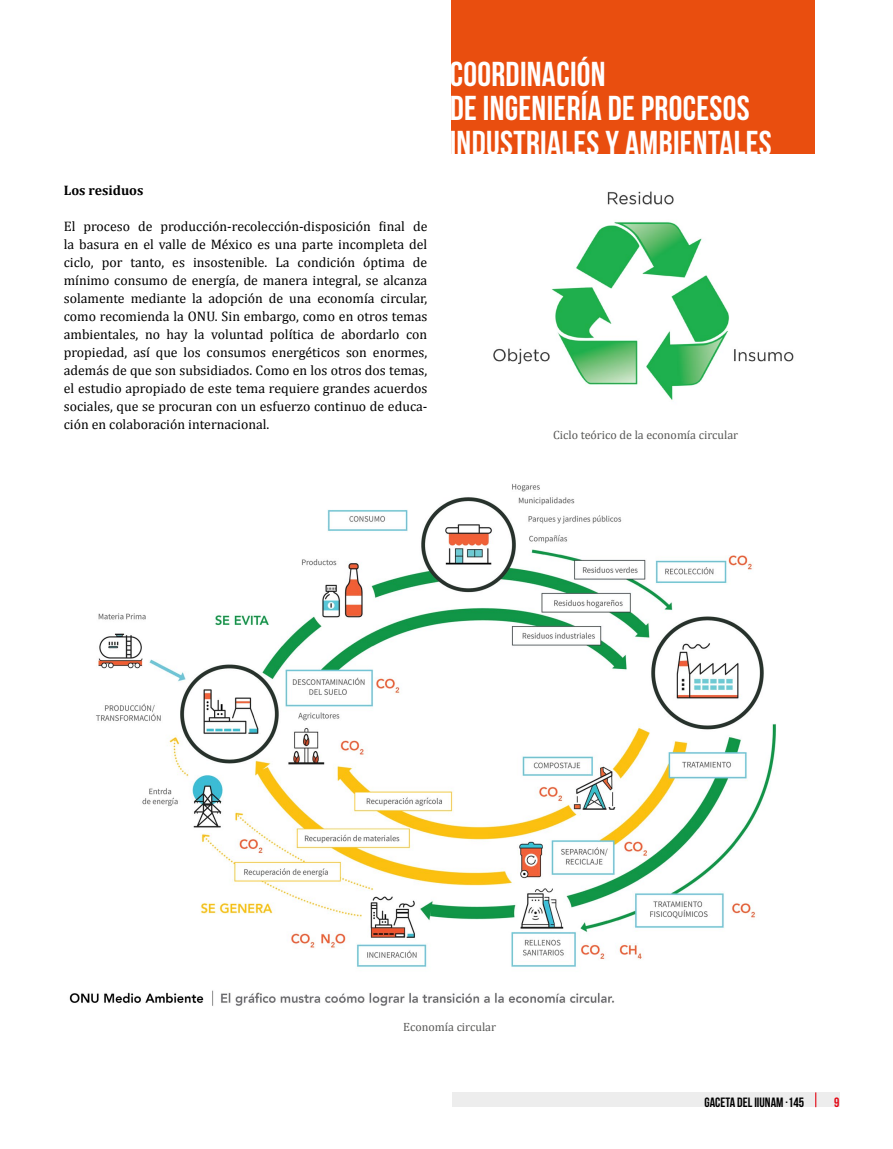
<style>
.page{position:relative;width:893px;height:1149px;background:#fff}
.page>*{position:absolute;margin:0;border:0;box-sizing:border-box;transform-origin:0 0}
.t1{font:700 34.5px/34.5px "Bebas Neue";letter-spacing:.01em;color:#fff}
.t2{font:13.8px/18px "Cambria";color:#000;text-align:justify}
.t3{font:700 13.8px "Cambria";color:#000}
.t4{font:700 13.5px "Bebas Neue";color:#000}
.t5{font:700 13.5px "Bebas Neue";color:#e30613}
.t6{font:12px "Cambria";color:#585856}
</style>
<div class="page">
<div style="left:452px;top:1092px;width:388px;height:14px;background:#ededed"></div>
<div style="left:452px;top:0;width:363px;height:154px;background:#e94e0f"></div>
<img style="left:493px;top:191px;width:301px;height:209px">
<img style="left:69px;top:484px;width:707px;height:522px">
<p class="t3" style="left:64px;top:180px;width:81px">Los residuos</p>
<p class="t2" style="left:64px;top:217px;width:365px">El proceso de producción-recolección-disposición final de la basura en el valle de México es una parte incompleta del ciclo, por tanto, es insostenible. La condición óptima de mínimo consumo de energía, de manera integral, se alcanza solamente mediante la adopción de una economía circular, como recomienda la ONU. Sin embargo, como en otros temas ambientales, no hay la voluntad política de abordarlo con propiedad, así que los consumos energéticos son enormes, además de que son subsidiados. Como en los otros dos temas, el estudio apropiado de este tema requiere grandes acuerdos sociales, que se procuran con un esfuerzo continuo de educa&shy;ción en colaboración internacional.</p>
<h1 class="t1" style="left:450px;top:56px;width:324px">COORDINACIÓN<br>DE INGENIERÍA DE PROCESOS<br>INDUSTRIALES Y AMBIENTALES</h1>
<p class="t6" style="left:553px;top:428px;width:187px">Ciclo teórico de la economía circular</p>
<p class="t6" style="left:403px;top:1019px;width:94px">Economía circular</p>
<p class="t4" style="left:704px;top:1094px;width:101px">GACETA DEL IIUNAM ·145</p>
<p class="t5" style="left:834px;top:1094px;width:7px">9</p>
</div>
